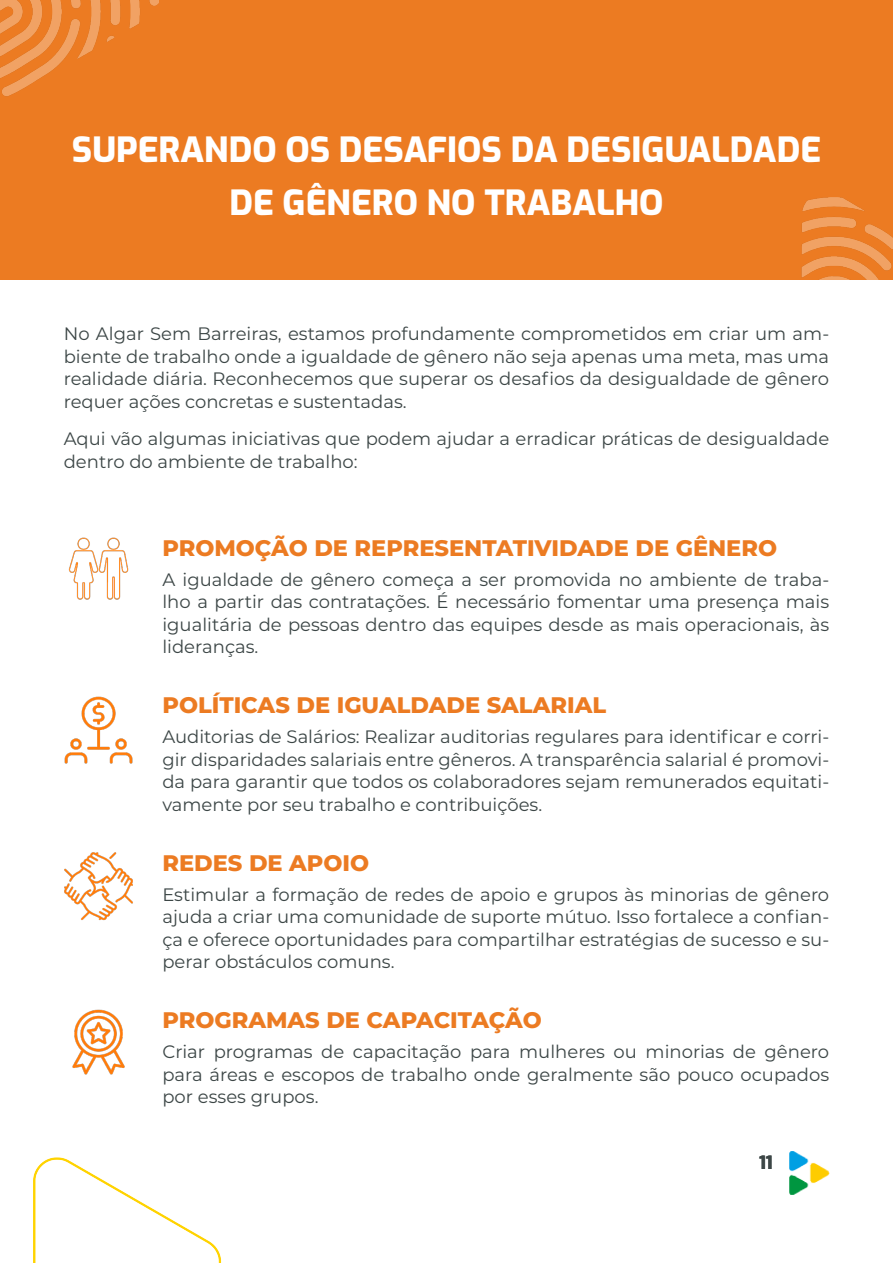
<style>
.page{position:relative;width:893px;height:1263px;background:#fff}
.page>*{position:absolute;margin:0;border:0;box-sizing:border-box;transform-origin:0 0}
.Título__Exo{font:800 34.5px/52.5px "Exo";color:#fff;text-align:center}
.Texto_Corrido__Montserrart{font:800 22.5px "Montserrat";color:#ec7b22}
.Texto_Corrido__Montserrart-2{font:18px/22.5px "Montserrat";color:#3c4646;text-align:justify}
.t1{font:800 18px "Exo";color:#3c4646}
</style>
<div class="page">
<img style="left:33px;top:1157px;width:189px;height:106px">
<div style="left:0;top:0;width:893px;height:280px;background:#ec7b22"></div>
<img style="left:802px;top:198px;width:91px;height:82px">
<img style="left:0;top:0;width:158px;height:97px">
<img style="left:789px;top:1151px;width:39px;height:44px">
<img style="left:68px;top:537px;width:61px;height:63px">
<img style="left:64px;top:696px;width:69px;height:68px">
<img style="left:64px;top:852px;width:69px;height:69px">
<img style="left:72px;top:1009px;width:53px;height:66px">
<p class="Título__Exo" style="left:72px;top:121px;width:751px">SUPERANDO OS DESAFIOS DA DESIGUALDADE<br>DE GÊNERO NO TRABALHO</p>
<p class="Texto_Corrido__Montserrart-2" style="left:64px;top:322px;width:767px">No Algar Sem Barreiras, estamos profundamente comprometidos em criar um am&shy;biente de trabalho onde a igualdade de gênero não seja apenas uma meta, mas uma realidade diária. Reconhecemos que superar os desafios da desigualdade de gênero requer ações concretas e sustentadas.</p>
<p class="Texto_Corrido__Montserrart-2" style="left:64px;top:427px;width:767px">Aqui vão algumas iniciativas que podem ajudar a erradicar práticas de desigualdade dentro do ambiente de trabalho:</p>
<p class="Texto_Corrido__Montserrart" style="left:162px;top:531px;width:616px">PROMOÇÃO DE REPRESENTATIVIDADE DE GÊNERO</p>
<p class="Texto_Corrido__Montserrart-2" style="left:162px;top:568px;width:668px">A igualdade de gênero começa a ser promovida no ambiente de traba&shy;lho a partir das contratações. É necessário fomentar uma presença mais igualitária de pessoas dentro das equipes desde as mais operacionais, às lideranças.</p>
<p class="Texto_Corrido__Montserrart" style="left:162px;top:689px;width:445px">POLÍTICAS DE IGUALDADE SALARIAL</p>
<p class="Texto_Corrido__Montserrart-2" style="left:162px;top:725px;width:668px">Auditorias de Salários: Realizar auditorias regulares para identificar e corri&shy;gir disparidades salariais entre gêneros. A transparência salarial é promovi&shy;da para garantir que todos os colaboradores sejam remunerados equitati&shy;vamente por seu trabalho e contribuições.</p>
<p class="Texto_Corrido__Montserrart" style="left:162px;top:846px;width:208px">REDES DE APOIO</p>
<p class="Texto_Corrido__Montserrart-2" style="left:162px;top:883px;width:668px">Estimular a formação de redes de apoio e grupos às minorias de gênero ajuda a criar uma comunidade de suporte mútuo. Isso fortalece a confian&shy;ça e oferece oportunidades para compartilhar estratégias de sucesso e su&shy;perar obstáculos comuns.</p>
<p class="Texto_Corrido__Montserrart" style="left:162px;top:1004px;width:381px">PROGRAMAS DE CAPACITAÇÃO</p>
<p class="Texto_Corrido__Montserrart-2" style="left:162px;top:1040px;width:668px">Criar programas de capacitação para mulheres ou minorias de gênero para áreas e escopos de trabalho onde geralmente são pouco ocupados por esses grupos.</p>
<p class="t1" style="left:759px;top:1149px;width:15px">11</p>
</div>
